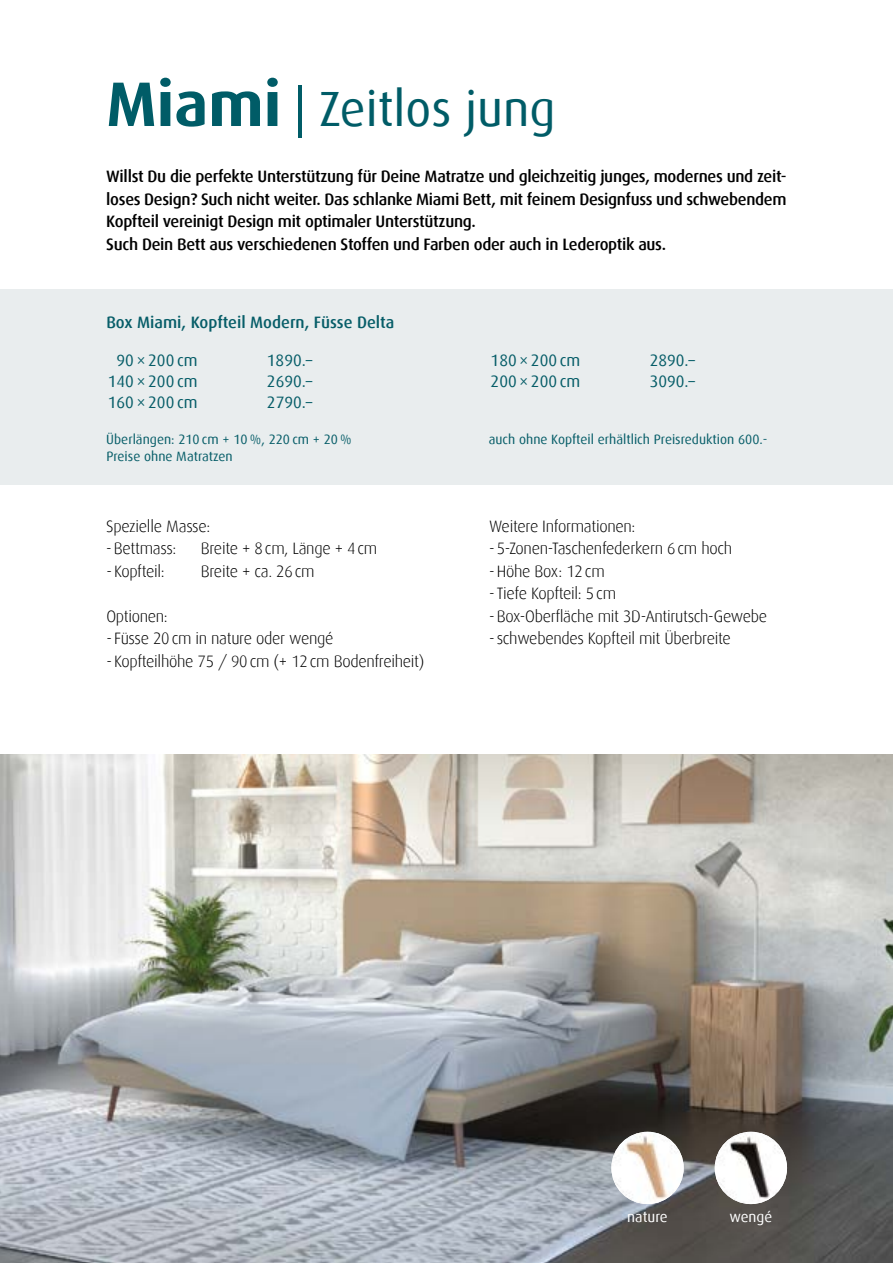
<style>
.page{position:relative;width:893px;height:1263px;background:#fff}
.page>*{position:absolute;margin:0;border:0;box-sizing:border-box;transform-origin:0 0}
.t1{font:49.5px "Dax";color:#005c67}
.t2{font:300 16.5px/22.5px "Dax";letter-spacing:-.02em;color:#000}
.t3{font:500 16.5px/22.5px "Dax";letter-spacing:-.02em;color:#000}
.t4{font:16.5px "Dax";color:#065d68}
.t5{font:500 16.5px "Dax";color:#065d68}
.t6{font:15px "Dax";color:#fff}
.t7{font:13.5px/16.2px "Dax";color:#065d68}
.s1{font-weight:700;font-size:63px}
.s2{font-size:52.5px}
</style>
<div class="page">
<img style="left:0;top:755px;width:893px;height:508px">
<div style="left:0;top:289px;width:893px;height:196px;background:#e9edee"></div>
<img style="left:611px;top:1132px;width:73px;height:72px;border-radius:36px">
<img style="left:715px;top:1132px;width:72px;height:72px;border-radius:36px">
<h1 class="t1" style="left:106px;top:81px;width:451px"><span class="s1">Miami</span> <span class="s2">|</span> Zeitlos jung</h1>
<p class="t3" style="left:106px;top:165px;width:682px">Willst Du die perfekte Unterstützung für Deine Matratze und gleichzeitig junges, modernes und zeit&shy;loses Design? Such nicht weiter. Das schlanke Miami Bett, mit feinem Designfuss und schwebendem Kopfteil vereinigt Design mit optimaler Unterstützung.<br>Such Dein Bett aus verschiedenen Stoffen und Farben oder auch in Lederoptik aus.</p>
<p class="t5" style="left:106px;top:313px;width:290px">Box Miami, Kopfteil Modern, Füsse Delta</p>
<p class="t4" style="left:117px;top:351px;width:83px">90 × 200 cm</p>
<p class="t4" style="left:267px;top:351px;width:47px">1890.–</p>
<p class="t4" style="left:108px;top:372px;width:91px">140 × 200 cm</p>
<p class="t4" style="left:267px;top:372px;width:47px">2690.–</p>
<p class="t4" style="left:108px;top:393px;width:91px">160 × 200 cm</p>
<p class="t4" style="left:267px;top:393px;width:47px">2790.–</p>
<p class="t7" style="left:106px;top:432px;width:247px">Überlängen: 210 cm + 10 %, 220 cm + 20 %<br>Preise ohne Matratzen</p>
<p class="t2" style="left:106px;top:515px;width:106px">Spezielle Masse: -Bettmass:</p>
<p class="t2" style="left:201px;top:537px;width:178px">Breite + 8cm, Länge + 4cm</p>
<p class="t2" style="left:106px;top:560px;width:60px">- Kopfteil:</p>
<p class="t2" style="left:201px;top:560px;width:115px">Breite + ca. 26cm</p>
<p class="t2" style="left:106px;top:605px;width:63px">Optionen:</p>
<p class="t2" style="left:106px;top:627px;width:229px">- Füsse 20cm in nature oder wengé</p>
<p class="t2" style="left:106px;top:650px;width:320px">- Kopfteilhöhe 75 / 90cm (+ 12cm Bodenfreiheit)</p>
<p class="t4" style="left:491px;top:351px;width:91px">180 × 200 cm</p>
<p class="t4" style="left:650px;top:351px;width:47px">2890.–</p>
<p class="t4" style="left:491px;top:372px;width:91px">200 × 200 cm</p>
<p class="t4" style="left:650px;top:372px;width:47px">3090.–</p>
<p class="t7" style="left:489px;top:432px;width:280px">auch ohne Kopfteil erhältlich Preisreduktion 600.-</p>
<p class="t2" style="left:489px;top:515px;width:245px">Weitere Informationen: -5-Zonen-Taschenfederkern 6cm hoch -Höhe Box: 12cm</p>
<p class="t2" style="left:489px;top:582px;width:129px">- Tiefe Kopfteil: 5cm</p>
<p class="t2" style="left:489px;top:605px;width:280px">- Box-Oberfläche mit 3D-Antirutsch-Gewebe -schwebendes Kopfteil mit Überbreite</p>
<p class="t6" style="left:627px;top:1208px;width:42px">nature</p>
<p class="t6" style="left:729px;top:1208px;width:44px">wengé</p>
</div>
